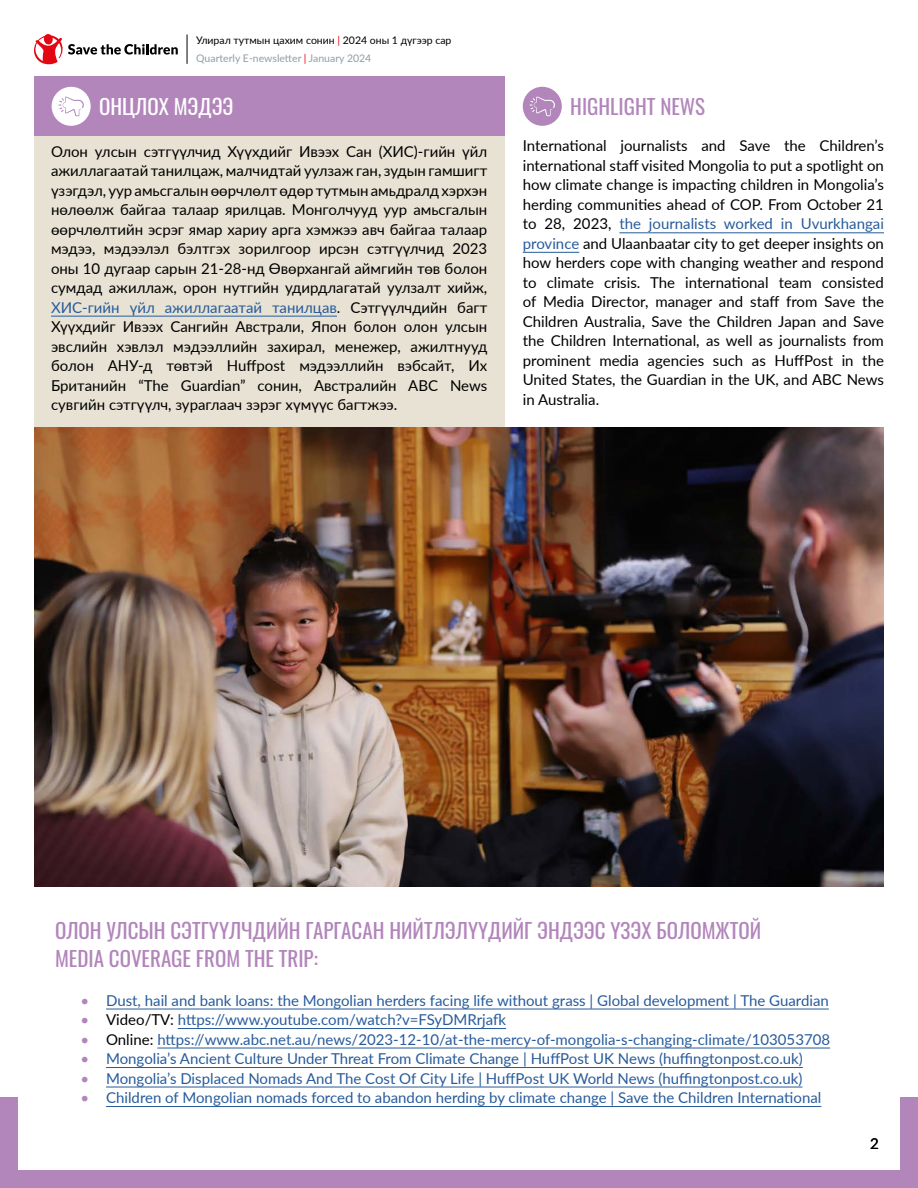
<style>
.page{position:relative;width:918px;height:1188px;background:#fff}
.page>*{position:absolute;margin:0;border:0;box-sizing:border-box;transform-origin:0 0}
.t1{font:21px/27.3px "Oswald";color:#b285bb}
.t2{font:21px "Oswald";color:#fff}
.t3{font:15px/19.5px "Lato";color:#000;text-align:justify}
.t4{font:15px "Lato";color:#275b9b}
.t5{font:10.5px/18px "Lato";color:#000}
.s1{color:#e30613}
.s2{color:#8f9ea6}
.s3{color:#275b9b}
.s4{color:#b285bb}
.s5{color:#000}
</style>
<div class="page">
<div style="left:0;top:1171px;width:918px;height:17px;background:#b285bb"></div>
<div style="left:0;top:1097px;width:17px;height:91px;background:#b285bb"></div>
<div style="left:901px;top:1097px;width:17px;height:91px;background:#b285bb"></div>
<svg style="left:34px;top:34px;width:144px;height:31px"></svg>
<svg style="left:187px;top:35px;width:1px;height:29px"></svg>
<div style="left:34px;top:128px;width:470px;height:299px;background:#e7e2d3"></div>
<hr style="left:51px;top:316px;width:286px;height:1px;background:#275b9b">
<hr style="left:106px;top:1009px;width:723px;height:1px;background:#275b9b">
<hr style="left:178px;top:1028px;width:328px;height:1px;background:#275b9b">
<hr style="left:157px;top:1048px;width:673px;height:1px;background:#275b9b">
<hr style="left:106px;top:1067px;width:697px;height:1px;background:#275b9b">
<hr style="left:106px;top:1087px;width:696px;height:1px;background:#275b9b">
<hr style="left:106px;top:1106px;width:715px;height:1px;background:#275b9b">
<img style="left:34px;top:427px;width:850px;height:459px">
<div style="left:34px;top:77px;width:470px;height:59px;background:#b285bb"></div>
<div style="left:52px;top:87px;width:39px;height:39px;background:#fff;border-radius:50%"></div>
<svg style="left:58px;top:97px;width:26px;height:19px"></svg>
<hr style="left:619px;top:232px;width:265px;height:1px;background:#275b9b">
<hr style="left:523px;top:252px;width:56px;height:1px;background:#275b9b">
<div style="left:523px;top:87px;width:39px;height:39px;background:#b285bb;border-radius:50%"></div>
<svg style="left:530px;top:97px;width:25px;height:19px"></svg>
<p class="t5" style="left:196px;top:31px;width:257px">Улирал тутмын цахим сонин <span class="s1">|</span> 2024 оны 1 дүгээр сар<br><span class="s2">Quarterly E-newsletter</span> <span class="s1">|</span> <span class="s2">January 2024</span></p>
<h1 class="t2" style="left:99px;top:88px;width:136px">ОНЦЛОХ МЭДЭЭ</h1>
<p class="t3" style="left:51px;top:141px;width:438px">Олон улсын сэтгүүлчид Хүүхдийг Ивээх Сан (ХИС)-гийн үйл ажиллагаатай танилцаж, малчидтай уулзаж ган, зудын гамшигт үзэгдэл, уур амьсгалын өөрчлөлт өдөр тутмын амьдралд хэрхэн нөлөөлж байгаа талаар ярилцав. Монголчууд уур амьсгалын өөрчлөлтийн эсрэг ямар хариу арга хэмжээ авч байгаа талаар мэдээ, мэдээлэл бэлтгэх зорилгоор ирсэн сэтгүүлчид 2023 оны 10 дугаар сарын 21-28-нд Өвөрхангай аймгийн төв болон сумдад ажиллаж, орон нутгийн удирдлагатай уулзалт хийж, <span class="s3">ХИС-гийн үйл ажиллагаатай танилцав</span>. Сэтгүүлчдийн багт Хүүхдийг Ивээх Сангийн Австрали, Япон болон олон улсын эвслийн хэвлэл мэдээллийн захирал, менежер, ажилтнууд болон АНУ-д төвтэй Huffpost мэдээллийн вэбсайт, Их Британийн “The Guardian” сонин, Австралийн ABC News сувгийн сэтгүүлч, зураглаач зэрэг хүмүүс багтжээ.</p>
<h1 class="t1" style="left:570px;top:91px;width:136px">HIGHLIGHT NEWS</h1>
<p class="t3" style="left:523px;top:135px;width:363px">International journalists and Save the Children’s international staff visited Mongolia to put a spotlight on how climate change is impacting children in Mongolia’s herding communities ahead of COP. From October 21 to 28, 2023, <span class="s3">the journalists worked in Uvurkhangai province</span> and Ulaanbaatar city to get deeper insights on how herders cope with changing weather and respond to climate crisis. The international team consisted of Media Director, manager and staff from Save the Children Australia, Save the Children Japan and Save the Children International, as well as journalists from prominent media agencies such as HuffPost in the United States, the Guardian in the UK, and ABC News in Australia.</p>
<h1 class="t1" style="left:55px;top:915px;width:708px">ОЛОН УЛСЫН СЭТГҮҮЛЧДИЙН ГАРГАСАН НИЙТЛЭЛҮҮДИЙГ ЭНДЭЭС ҮЗЭХ БОЛОМЖТОЙ<br>MEDIA COVERAGE FROM THE TRIP:</h1>
<p class="t4" style="left:81px;top:989px;width:750px"><span class="s4">•</span> Dust, hail and bank loans: the Mongolian herders facing life without grass | Global development | The Guardian</p>
<p class="t4" style="left:81px;top:1009px;width:427px"><span class="s4">•</span> <span class="s5">Video/TV:</span> https://www.youtube.com/watch?v=FSyDMRrjafk</p>
<p class="t4" style="left:81px;top:1028px;width:751px"><span class="s4">•</span> <span class="s5">Online:</span> https://www.abc.net.au/news/2023-12-10/at-the-mercy-of-mongolia-s-changing-climate/103053708</p>
<p class="t4" style="left:81px;top:1048px;width:724px"><span class="s4">•</span> Mongolia’s Ancient Culture Under Threat From Climate Change | HuffPost UK News (huffingtonpost.co.uk)</p>
<p class="t4" style="left:81px;top:1067px;width:723px"><span class="s4">•</span> Mongolia’s Displaced Nomads And The Cost Of City Life | HuffPost UK World News (huffingtonpost.co.uk)</p>
<p class="t4" style="left:81px;top:1087px;width:742px"><span class="s4">•</span> Children of Mongolian nomads forced to abandon herding by climate change | Save the Children International</p>
<p class="t3" style="left:870px;top:1133px;width:10px">2</p>
</div>
